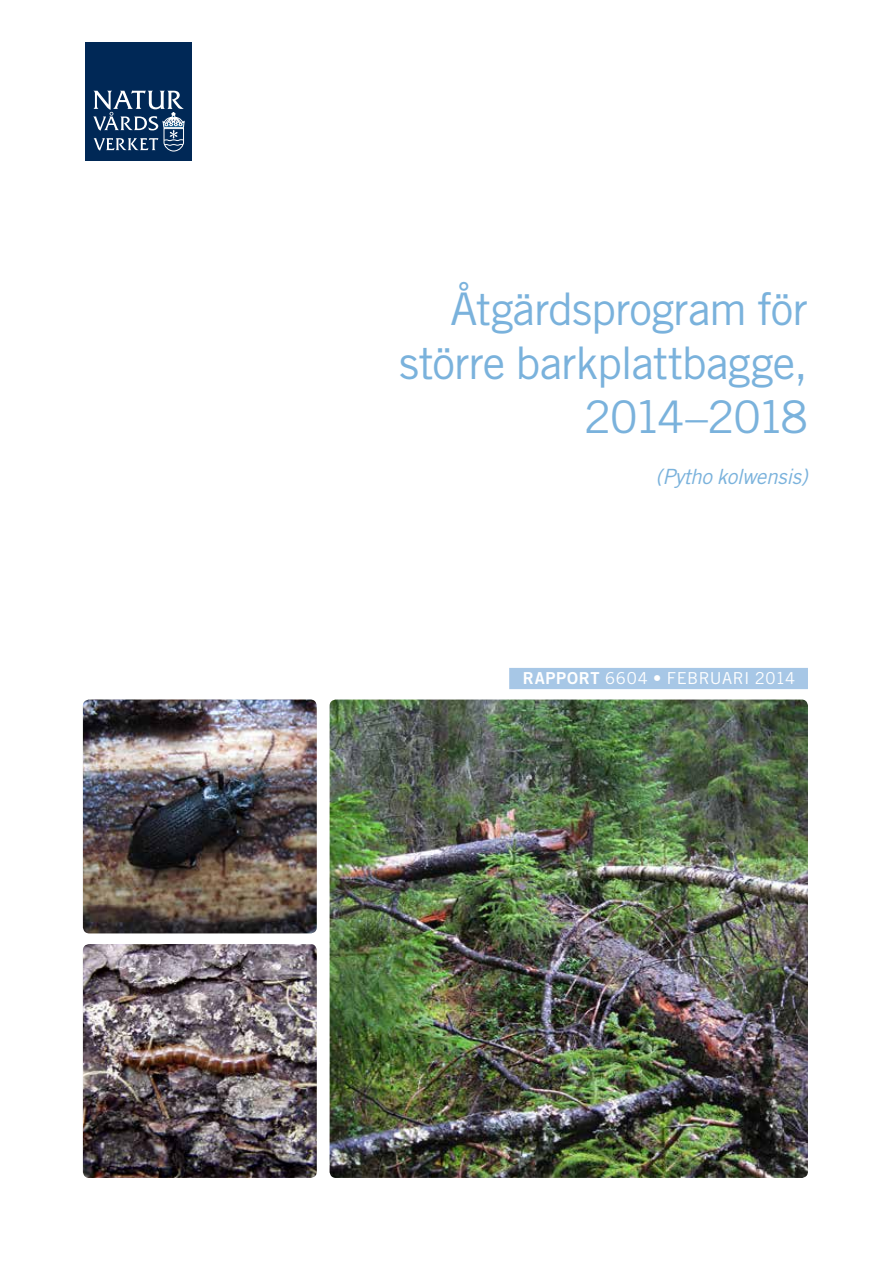
<style>
.page{position:relative;width:893px;height:1263px;background:#fff}
.page>*{position:absolute;margin:0;border:0;box-sizing:border-box;transform-origin:0 0}
.t1{font:45px/54px "Trade Gothic";letter-spacing:-.02em;color:#7ab2dc;text-align:right}
.t2{font:italic 21px "Trade Gothic";letter-spacing:-.02em;color:#7ab2dc}
.t3{font:16.5px "Trade Gothic";letter-spacing:.03em;color:#fff}
.s1{font-family:"Trade Gothic Bold Two"}
</style>
<div class="page">
<div style="left:85px;top:43px;width:107px;height:118px;background:#002856"></div>
<svg style="left:93px;top:91px;width:92px;height:61px"></svg>
<div style="left:509px;top:668px;width:299px;height:21px;background:#a7c7e6"></div>
<img style="left:83px;top:699px;width:234px;height:234px">
<img style="left:83px;top:944px;width:234px;height:234px">
<img style="left:330px;top:699px;width:478px;height:479px">
<p class="t1" style="left:399px;top:282px;width:410px">Åtgärdsprogram för större barkplattbagge,<br>2014–2018</p>
<p class="t2" style="left:655px;top:463px;width:154px">(Pytho kolwensis)</p>
<p class="t3" style="left:523px;top:668px;width:274px"><span class="s1">RAPPORT</span> 6604 • februari 2014</p>
</div>
